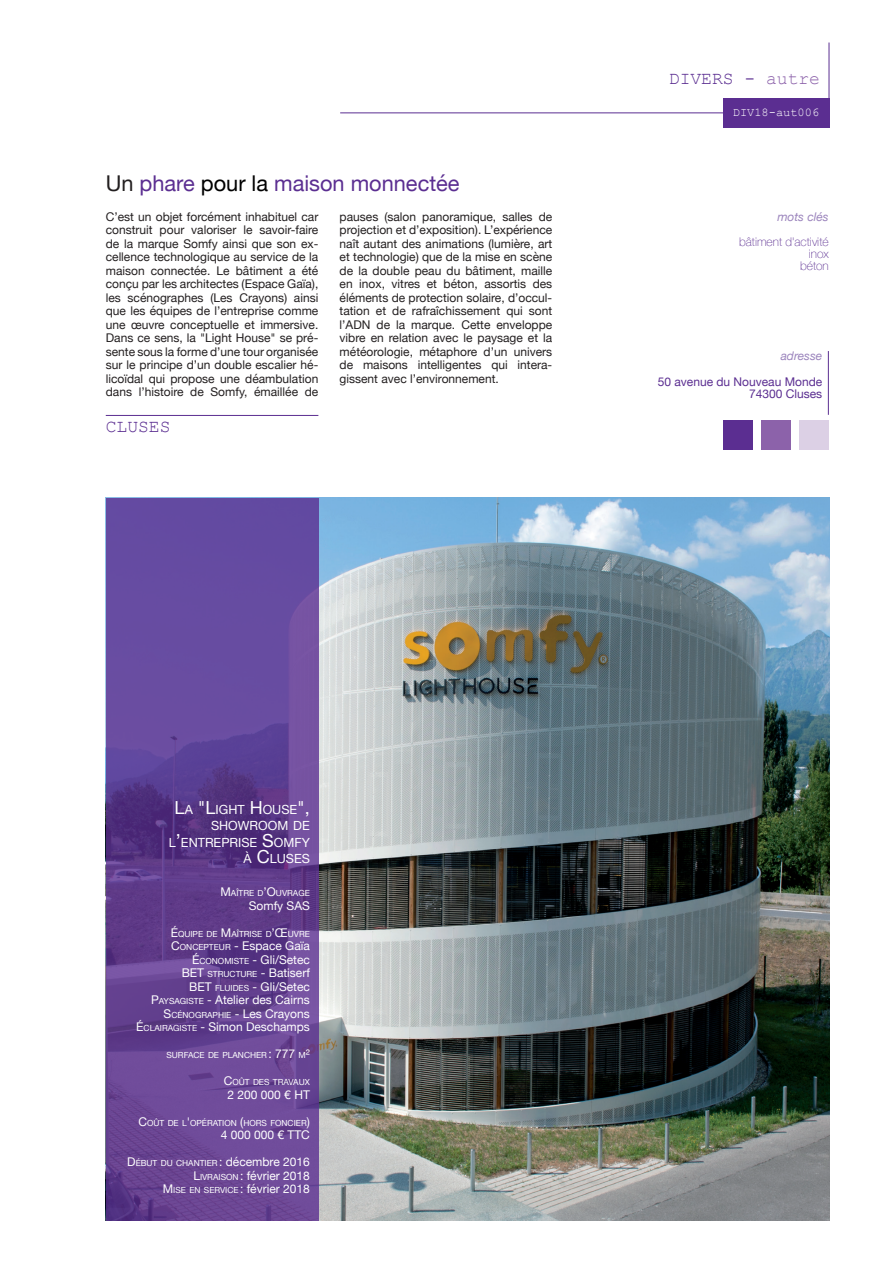
<style>
.page{position:relative;width:893px;height:1263px;background:#fff}
.page>*{position:absolute;margin:0;border:0;box-sizing:border-box;transform-origin:0 0}
.Titre{font:21.75px "Helvetica Neue";color:#5b2e91}
.Présentation{font:18px "Courier New";color:#5b2e91}
.Commune{font:18px "Courier New";color:#5b2e91}
.Nom{font:12.6px/16.5px "Helvetica Neue";color:#fff;text-align:center}
.texte_de_présentatio{font:12px/13.5px "Helvetica Neue";color:#231f20;text-align:justify}
.Description{font:12px "Helvetica Neue";color:#fff}
.adresse{font:12px "Helvetica Neue";color:#5b2e91}
.Mots_clés{font:100 12px "Helvetica Neue";color:#5b2e91}
.Description-2{font:12px "Helvetica Neue";color:#fff}
.Titre__mots_clés_et{font:italic 12px "Helvetica Neue";color:#9c85bd}
.t1{font:12px "Courier New";color:#fff}
.Description-3{font:8.4px "Helvetica Neue";color:#fff}
.Nom-2{font:8.4px "Helvetica Neue";color:#fff}
.s1{color:#231f20}
.s2{color:#000}
.s3{color:#8c62aa}
.s4{font-size:18px}
.s5{font-size:12px}
.s6{font-style:inherit}
.s7{font-size:8.4px}
</style>
<div class="page">
<img style="left:318px;top:497px;width:512px;height:723px">
<svg style="left:106px;top:497px;width:212px;height:723px;background:#644495"></svg>
<hr style="left:340px;top:113px;width:489px;height:1px;background:#5b2e91">
<hr style="left:829px;top:43px;width:1px;height:63px;background:#5b2e91">
<hr style="left:106px;top:415px;width:212px;height:1px;background:#5b2e91">
<hr style="left:828px;top:351px;width:1px;height:64px;background:#5b2e91">
<div style="left:799px;top:420px;width:30px;height:30px;background:#dcd0e5"></div>
<div style="left:761px;top:420px;width:30px;height:30px;background:#8c62aa"></div>
<div style="left:723px;top:420px;width:30px;height:30px;background:#5b2e91"></div>
<div style="left:723px;top:98px;width:106px;height:30px;background:#5b2e91"></div>
<p class="Titre" style="left:106px;top:167px;width:355px"><span class="s1">Un</span> phare <span class="s2">pour la</span> maison monnectée</p>
<p class="texte_de_présentatio" style="left:106px;top:211px;width:214px">C’est un objet forcément inhabituel car construit pour valoriser le savoir-faire de la marque Somfy ainsi que son ex&shy;cellence technologique au service de la maison connectée. Le bâtiment a été conçu par les architectes (Espace Gaïa), les scénographes (Les Crayons) ainsi que les équipes de l’entreprise comme une œuvre conceptuelle et immersive.<br>Dans ce sens, la "Light House" se pré&shy;sente sous la forme d’une tour organisée sur le principe d’un double escalier hé&shy;licoïdal qui propose une déambulation dans l’histoire de Somfy, émaillée de</p>
<p class="texte_de_présentatio" style="left:340px;top:211px;width:214px">pauses (salon panoramique, salles de projection et d’exposition). L’expérience naît autant des animations (lumière, art et technologie) que de la mise en scène de la double peau du bâtiment, maille en inox, vitres et béton, assortis des éléments de protection solaire, d’occul&shy;tation et de rafraîchissement qui sont l’ADN de la marque. Cette enveloppe vibre en relation avec le paysage et la météorologie, métaphore d’un univers de maisons intelligentes qui intera&shy;gissent avec l’environnement.</p>
<p class="Commune" style="left:106px;top:415px;width:66px">CLUSES</p>
<p class="Présentation" style="left:669px;top:68px;width:153px">DIVERS - <span class="s3">autre</span></p>
<p class="t1" style="left:733px;top:105px;width:88px">DIV18-aut006</p>
<p class="Titre__mots_clés_et" style="left:777px;top:208px;width:53px">mots clés</p>
<p class="Mots_clés" style="left:739px;top:233px;width:91px">bâtiment d'activité</p>
<p class="Mots_clés" style="left:809px;top:245px;width:21px">inox</p>
<p class="Mots_clés" style="left:800px;top:257px;width:30px">béton</p>
<p class="Titre__mots_clés_et" style="left:781px;top:347px;width:43px">adresse</p>
<p class="adresse" style="left:658px;top:373px;width:166px">50 avenue du Nouveau Monde</p>
<p class="adresse" style="left:749px;top:385px;width:75px">74300 Cluses</p>
<p class="Nom" style="left:175px;top:802px;width:137px"><span class="s4">L</span>A <span class="s4">"</span><span class="s4">L</span>IGHT <span class="s4">H</span>OUSE<span class="s4">"</span><span class="s4">,<br></span>SHOWROOM</p>
<p class="Nom" style="left:293px;top:818px;width:18px">DE</p>
<p class="Nom" style="left:169px;top:835px;width:142px">L<span class="s4">’</span>ENTREPRISE <span class="s4">S</span>OM FY</p>
<p class="Nom" style="left:244px;top:851px;width:68px">À <span class="s4">C</span>LUSES</p>
<p class="Nom-2" style="left:220px;top:887px;width:91px"><span class="s5">M</span>AÎTRE D<span class="s5">’O</span>UVRAGE</p>
<p class="Description" style="left:249px;top:897px;width:63px">Somfy SAS</p>
<p class="Description-3" style="left:171px;top:928px;width:141px"><span class="s5">É</span>QUIPE DE <span class="s5">M</span>AÎTRISE D<span class="s5">’Œ</span>UVRE</p>
<p class="Description" style="left:171px;top:937px;width:140px"><span class="s6">C</span><span class="s7">ONCEPTEUR</span> <span class="s6">-</span> Espace Gaïa</p>
<p class="Description" style="left:192px;top:951px;width:119px">É<span class="s7">CO NOM ISTE</span> <span class="s6">-</span> Gli/Setec</p>
<p class="Description-3" style="left:182px;top:968px;width:130px"><span class="s5">BET</span> STRUCTURE <span class="s5">-</span> <span class="s5">Batiserf</span></p>
<p class="Description" style="left:189px;top:978px;width:122px"><span class="s6">BET</span> <span class="s7">FLUIDES</span> <span class="s6">-</span> Gli/Setec</p>
<p class="Description" style="left:151px;top:991px;width:160px"><span class="s6">P</span><span class="s7">AYSAGISTE</span> <span class="s6">-</span> Atelier des Cairns</p>
<p class="Description-3" style="left:164px;top:1009px;width:148px"><span class="s5">S</span>CÉNOGRAPHIE <span class="s5">-</span> <span class="s5">Les Crayons</span></p>
<p class="Description" style="left:136px;top:1018px;width:175px"><span class="s6">É</span><span class="s7">CLAIRAGISTE</span> <span class="s6">-</span> Simon Deschamps</p>
<p class="Description-3" style="left:166px;top:1049px;width:145px">SURFACE DE PLANCHER <span class="s5">: 777</span> M<span class="s5">²</span></p>
<p class="Description-3" style="left:224px;top:1076px;width:88px"><span class="s5">C</span>OÛT DES TRAVAUX</p>
<p class="Description-2" style="left:228px;top:1086px;width:76px">2 200 000 € HT</p>
<p class="Description-3" style="left:138px;top:1117px;width:173px"><span class="s5">C</span>OÛT DE L<span class="s5">'</span>OPÉRATION <span class="s5">(</span>HORS FONCIER<span class="s5">)</span></p>
<p class="Description-2" style="left:221px;top:1126px;width:91px">4 000 000 € TTC</p>
<p class="Description-3" style="left:127px;top:1157px;width:184px"><span class="s5">D</span>ÉBUT DU CHANTIER <span class="s5">:</span> <span class="s5">décembre 2016</span></p>
<p class="Description" style="left:193px;top:1167px;width:118px"><span class="s6">L</span><span class="s7">IVRAISON</span> <span class="s6">:</span> février 2018</p>
<p class="Description-3" style="left:163px;top:1184px;width:149px"><span class="s5">M</span>ISE EN SERVICE <span class="s5">:</span> <span class="s5">février 2018</span></p>
</div>
